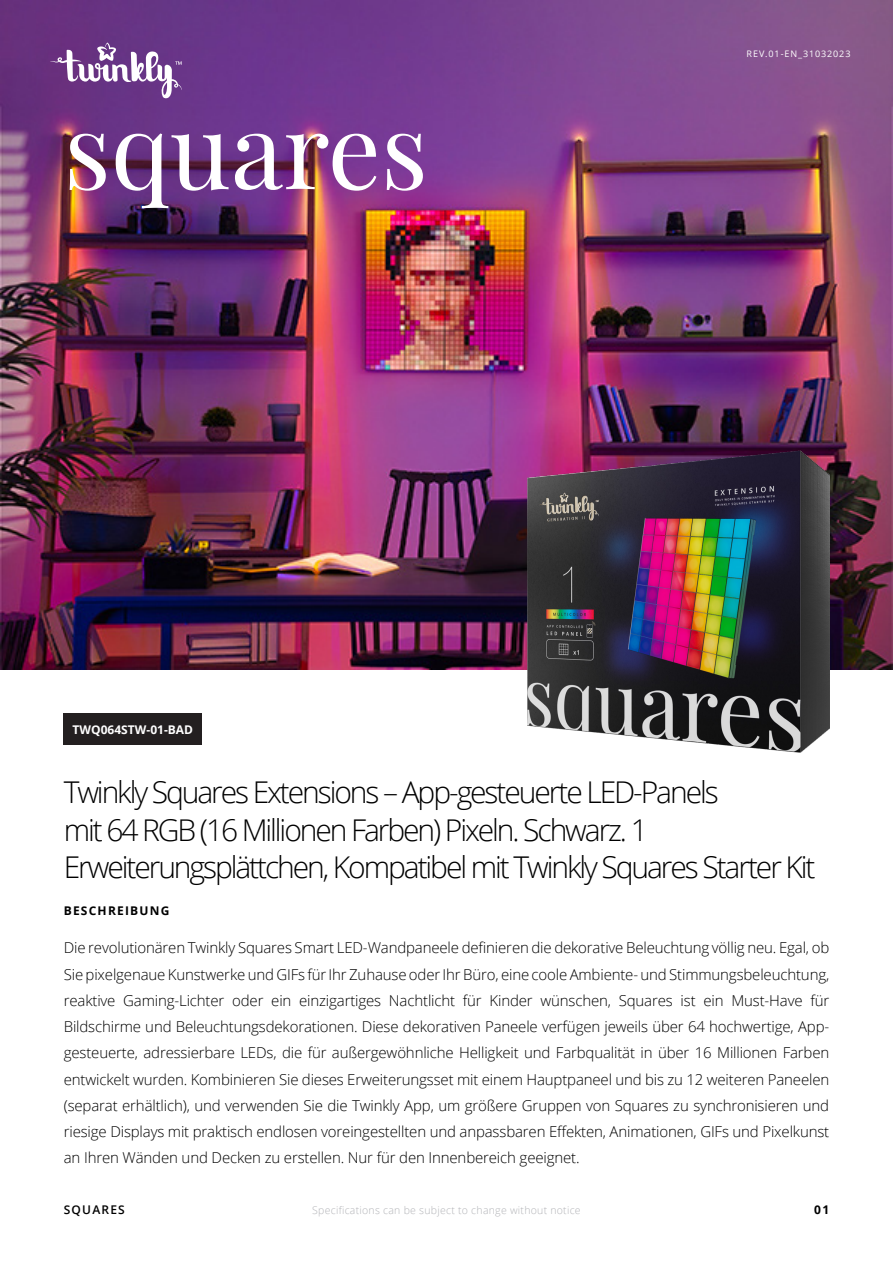
<style>
.page{position:relative;width:893px;height:1263px;background:#fff}
.page>*{position:absolute;margin:0;border:0;box-sizing:border-box;transform-origin:0 0}
.t1{font:105px "Playfair Display";color:#fff}
.t2{font:300 30px/37.5px "Open Sans";letter-spacing:-.07em;color:#000}
.t3{font:300 15px/26.2px "Open Sans";letter-spacing:-.01em;color:#000;text-align:justify}
.t4{font:700 12px "Open Sans";color:#fff}
.t5{font:700 12px "Open Sans";letter-spacing:.1em;color:#000}
.t6{font:600 12px "Open Sans";letter-spacing:.1em;color:#000}
.t7{font:300 10.5px "Open Sans";letter-spacing:.025em;color:#b2b3b7}
.t8{font:9px "Open Sans";letter-spacing:.1em;color:#fff}
</style>
<div class="page">
<img style="left:0;top:0;width:893px;height:669px">
<div style="left:64px;top:713px;width:138px;height:32px;background:#231f20"></div>
<img style="left:527px;top:451px;width:302px;height:302px">
<svg style="left:50px;top:43px;width:132px;height:56px"></svg>
<p class="t1" style="left:64px;top:68px;width:366px">squares</p>
<p class="t4" style="left:73px;top:721px;width:122px">TWQ064STW-01-BAD</p>
<p class="t8" style="left:747px;top:47px;width:105px">REV.01-EN_31032023</p>
<p class="t2" style="left:64px;top:773px;width:753px">Twinkly Squares Extensions – App-gesteuerte LED-Panels<br>mit 64 RGB (16 Millionen Farben) Pixeln. Schwarz. 1<br>Erweiterungsplättchen, Kompatibel mit Twinkly Squares Starter Kit</p>
<p class="t5" style="left:64px;top:902px;width:107px">BESCHREIBUNG</p>
<p class="t3" style="left:64px;top:934px;width:767px">Die revolutionären Twinkly Squares Smart LED-Wandpaneele definieren die dekorative Beleuchtung völlig neu. Egal, ob Sie pixelgenaue Kunstwerke und GIFs für Ihr Zuhause oder Ihr Büro, eine coole Ambiente- und Stimmungsbeleuchtung, reaktive Gaming-Lichter oder ein einzigartiges Nachtlicht für Kinder wünschen, Squares ist ein Must-Have für Bildschirme und Beleuchtungsdekorationen. Diese dekorativen Paneele verfügen jeweils über 64 hochwertige, App&shy;gesteuerte, adressierbare LEDs, die für außergewöhnliche Helligkeit und Farbqualität in über 16 Millionen Farben entwickelt wurden. Kombinieren Sie dieses Erweiterungsset mit einem Hauptpaneel und bis zu 12 weiteren Paneelen (separat erhältlich), und verwenden Sie die Twinkly App, um größere Gruppen von Squares zu synchronisieren und riesige Displays mit praktisch endlosen voreingestellten und anpassbaren Effekten, Animationen, GIFs und Pixelkunst an Ihren Wänden und Decken zu erstellen. Nur für den Innenbereich geeignet.</p>
<p class="t7" style="left:312px;top:1203px;width:270px">Specifications can be subject to change without notice</p>
<p class="t6" style="left:64px;top:1202px;width:63px">SQUARES</p>
<p class="t5" style="left:814px;top:1201px;width:16px">01</p>
</div>
